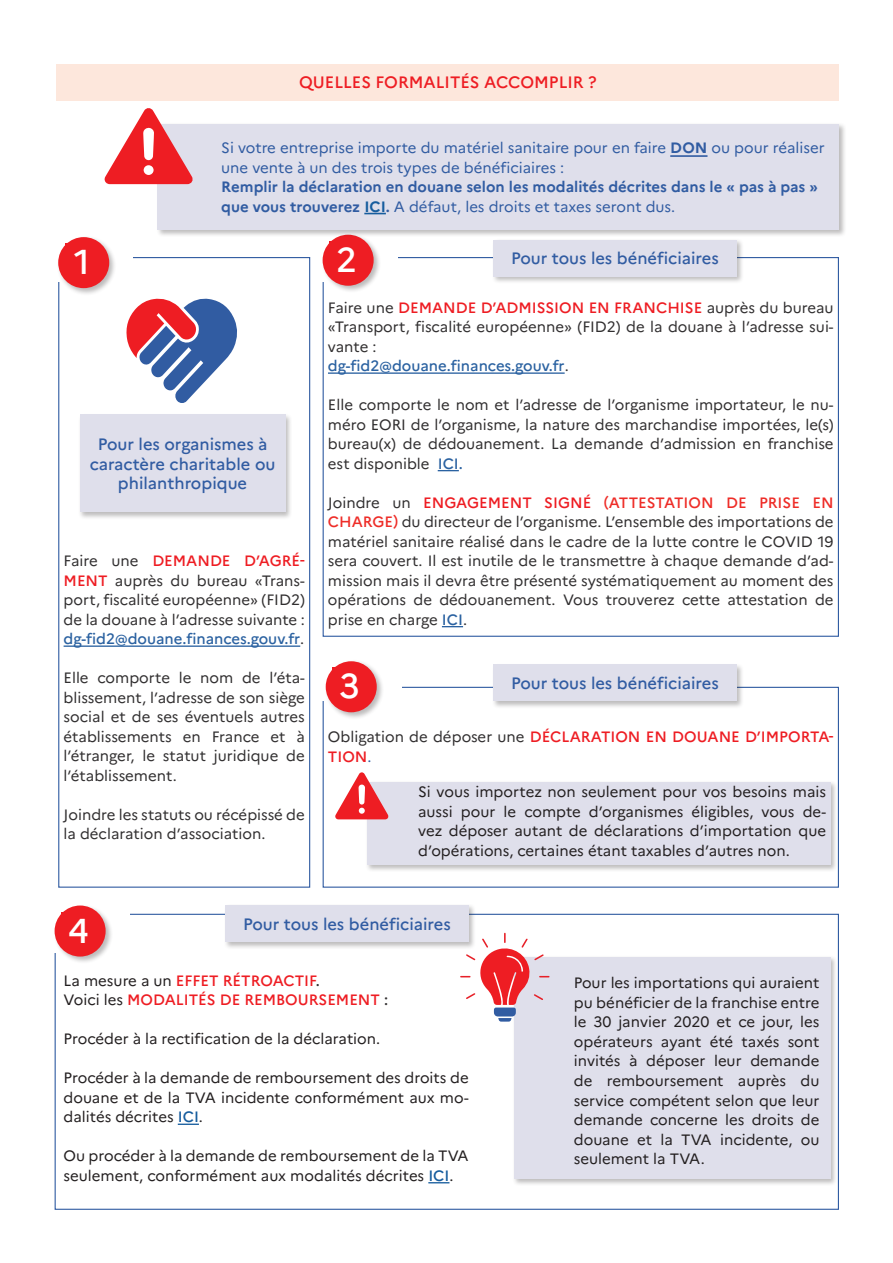
<style>
.page{position:relative;width:893px;height:1263px;background:#fff}
.page>*{position:absolute;margin:0;border:0;box-sizing:border-box;transform-origin:0 0}
.t1{font:500 34.5px "Marianne";color:#fff}
.t2{font:500 16.5px/19.8px "Marianne";color:#315ca2;text-align:center}
.t3{font:500 16.5px "Marianne";color:#ee1d23}
.t4{font:15px/19.5px "Marianne";color:#312f30;text-align:justify}
.t5{font:15px/19.5px "Marianne";color:#231f20;text-align:justify}
.t6{font:700 15px/19.5px "Marianne";color:#315ca2}
.t7{font:500 15px/19.5px "Marianne";color:#ee1d23}
.t8{font:15px/19.5px "Marianne";color:#315ca2}
.s1{font-weight:700}
.s2{color:#175d9e}
.s3{font-weight:400}
.s4{font-weight:500;color:#ee1d23}
.s5{font-weight:500;color:#2b62a1}
.s6{font-weight:500;color:#ee2d28}
.s7{font-weight:400;color:#312f30}
.s8{font-weight:400;color:#315ca2}
.s9{font-weight:400;color:#231f20}
.s10{color:#312f30}
.s11{font-weight:500;color:#175d9e}
</style>
<div class="page">
<div style="left:57px;top:64px;width:782px;height:37px;background:#fde7dc"></div>
<hr style="left:64px;top:645px;width:236px;height:2px;background:#2b62a1">
<div style="left:58px;top:257px;width:252px;height:631px;border:1px solid #315ca2"></div>
<hr style="left:328px;top:372px;width:237px;height:2px;background:#2b62a1">
<svg style="left:438px;top:470px;width:21px;height:1px"></svg>
<svg style="left:442px;top:626px;width:21px;height:1px"></svg>
<div style="left:492px;top:238px;width:252px;height:46px;background:#231f20;opacity:.3"></div>
<div style="left:493px;top:240px;width:244px;height:36px;background:#dfdfeb"></div>
<div style="left:78px;top:413px;width:215px;height:107px;background:#231f20;opacity:.3"></div>
<div style="left:80px;top:415px;width:205px;height:97px;background:#dfdfeb"></div>
<div style="left:35px;top:229px;width:98px;height:53px;background:#fff"></div>
<div style="left:57px;top:235px;width:60px;height:61px;background:#231f20;opacity:.3"></div>
<div style="left:58px;top:237px;width:51px;height:51px;background:#ee1d23;border-radius:50%"></div>
<svg style="left:126px;top:298px;width:111px;height:105px"></svg>
<div style="left:321px;top:233px;width:60px;height:60px;background:#231f20;opacity:.3"></div>
<div style="left:323px;top:235px;width:51px;height:51px;background:#ee1d23;border-radius:50%"></div>
<div style="left:329px;top:241px;width:34px;height:36px;background:#ee1d23"></div>
<div style="left:324px;top:659px;width:60px;height:61px;background:#231f20;opacity:.3"></div>
<div style="left:326px;top:661px;width:51px;height:51px;background:#ee1d23;border-radius:50%"></div>
<div style="left:332px;top:668px;width:35px;height:35px;background:#ee1d23"></div>
<div style="left:492px;top:663px;width:252px;height:46px;background:#231f20;opacity:.3"></div>
<div style="left:493px;top:664px;width:244px;height:37px;background:#dfdfeb"></div>
<div style="left:224px;top:903px;width:252px;height:46px;background:#231f20;opacity:.3"></div>
<div style="left:225px;top:905px;width:244px;height:37px;background:#dfdfeb"></div>
<div style="left:53px;top:904px;width:60px;height:60px;background:#231f20;opacity:.3"></div>
<div style="left:55px;top:905px;width:51px;height:51px;background:#ee1d23;border-radius:50%"></div>
<div style="left:61px;top:912px;width:34px;height:35px;background:#ee1d23"></div>
<div style="left:512px;top:955px;width:326px;height:231px;background:#231f20;opacity:.3"></div>
<div style="left:514px;top:956px;width:316px;height:222px;background:#dfdfeb"></div>
<svg style="left:460px;top:933px;width:89px;height:89px"></svg>
<hr style="left:178px;top:1123px;width:21px;height:2px;background:#175d9e">
<svg style="left:428px;top:1182px;width:21px;height:1px"></svg>
<div style="left:365px;top:780px;width:473px;height:92px;background:#231f20;opacity:.3"></div>
<div style="left:367px;top:782px;width:463px;height:83px;background:#dfdfeb"></div>
<svg style="left:335px;top:772px;width:54px;height:47px"></svg>
<div style="left:156px;top:122px;width:690px;height:115px;background:#231f20;opacity:.3"></div>
<div style="left:157px;top:124px;width:682px;height:105px;background:#dfdfeb"></div>
<hr style="left:670px;top:155px;width:37px;height:2px;background:#315ca2">
<svg style="left:364px;top:213px;width:22px;height:1px"></svg>
<svg style="left:104px;top:108px;width:90px;height:76px"></svg>
<p class="t3" style="left:299px;top:72px;width:299px">QUELLES FORMALITÉS ACCOMPLIR ?</p>
<p class="t8" style="left:221px;top:138px;width:605px">Si votre entreprise importe du matériel sanitaire pour en faire <span class="s1">DON</span> ou pour réaliser une vente à un des trois types de bénéficiaires :</p>
<p class="t6" style="left:221px;top:177px;width:598px">Remplir la déclaration en douane selon les modalités décrites dans le « pas à pas » que vous trouverez <span class="s2">ICI</span>. <span class="s3">A défaut, les droits et taxes seront dus.</span></p>
<h1 class="t1" style="left:74px;top:241px;width:17px">1</h1>
<h1 class="t1" style="left:336px;top:238px;width:22px">2</h1>
<p class="t2" style="left:511px;top:248px;width:209px">Pour tous les bénéficiaires</p>
<p class="t2" style="left:90px;top:434px;width:187px">Pour les organismes à caractère charitable ou philanthropique</p>
<p class="t4" style="left:64px;top:551px;width:243px">Faire une <span class="s4">DEMANDE D’AGRÉ-MENT</span> auprès du bureau «Trans&shy;port, fiscalité européenne» (FID2) de la douane à l’adresse suivante : <span class="s5">dg-fid2@douane.finances.gouv.fr</span>.</p>
<p class="t4" style="left:64px;top:668px;width:243px">Elle comporte le nom de l’éta&shy;blissement, l’adresse de son siège social et de ses éventuels autres établissements en France et à l’étranger, le statut juridique de l’établissement.</p>
<p class="t4" style="left:64px;top:804px;width:243px">Joindre les statuts ou récépissé de la déclaration d’association.</p>
<p class="t4" style="left:328px;top:297px;width:507px;text-align:left">Faire une <span class="s4">DEMANDE D’ADMISSION EN FRANCHISE</span> auprès du bureau «Transport, fiscalité européenne» (FID2) de la douane à l’adresse sui&shy;vante :<br><span class="s5">dg-fid2@douane.finances.gouv.fr</span>.</p>
<p class="t4" style="left:328px;top:395px;width:507px">Elle comporte le nom et l’adresse de l’organisme importateur, le nu&shy;méro EORI de l’organisme, la nature des marchandise importées, le(s) bureau(x) de dédouanement. La demande d’admission en franchise est disponible <span class="s5">ICI.</span></p>
<p class="t4" style="left:328px;top:492px;width:507px">Joindre un <span class="s4">ENGAGEMENT SIGNÉ</span> <span class="s6">(ATTESTATION DE PRISE EN CHARGE)</span> du directeur de l’organisme. L’ensemble des importations de matériel sanitaire réalisé dans le cadre de la lutte contre le COVID 19 sera couvert. Il est inutile de le transmettre à chaque demande d’ad&shy;mission mais il devra être présenté systématiquement au moment des opérations de dédouanement. Vous trouverez cette attestation de prise en charge <span class="s5">ICI</span>.</p>
<h1 class="t1" style="left:339px;top:665px;width:22px">3</h1>
<p class="t2" style="left:511px;top:673px;width:209px">Pour tous les bénéficiaires</p>
<p class="t7" style="left:328px;top:727px;width:507px"><span class="s7">Obligation de déposer une</span> DÉCLARATION EN DOUANE D’IMPORTA-<br>TION<span class="s8">.</span></p>
<p class="t5" style="left:418px;top:782px;width:409px">Si vous importez non seulement pour vos besoins mais aussi pour le compte d’organismes éligibles, vous de&shy;vez déposer autant de déclarations d’importation que d’opérations, certaines étant taxables d’autres non.</p>
<h1 class="t1" style="left:68px;top:909px;width:22px">4</h1>
<p class="t2" style="left:243px;top:914px;width:209px">Pour tous les bénéficiaires</p>
<p class="t7" style="left:64px;top:971px;width:326px"><span class="s9">La mesure a un</span> EFFET RÉTROACTIF<span class="s10">.<br></span><span class="s9">Voici les</span> MODALITÉS DE REMBOURSEMENT <span class="s10">:</span></p>
<p class="t5" style="left:64px;top:1029px;width:318px">Procéder à la rectification de la déclaration.</p>
<p class="t5" style="left:64px;top:1068px;width:407px">Procéder à la demande de remboursement des droits de douane et de la TVA incidente conformément aux mo&shy;dalités décrites <span class="s11">ICI</span>.</p>
<p class="t5" style="left:64px;top:1146px;width:407px">Ou procéder à la demande de remboursement de la TVA seulement, conformément aux modalités décrites <span class="s11">ICI</span>.</p>
<p class="t5" style="left:574px;top:973px;width:247px">Pour les importations qui auraient pu bénéficier de la franchise entre le 30 janvier 2020 et ce jour, les opérateurs ayant été taxés sont invités à déposer leur demande de remboursement auprès du service compétent selon que leur demande concerne les droits de douane et la TVA incidente, ou seulement la TVA.</p>
</div>
